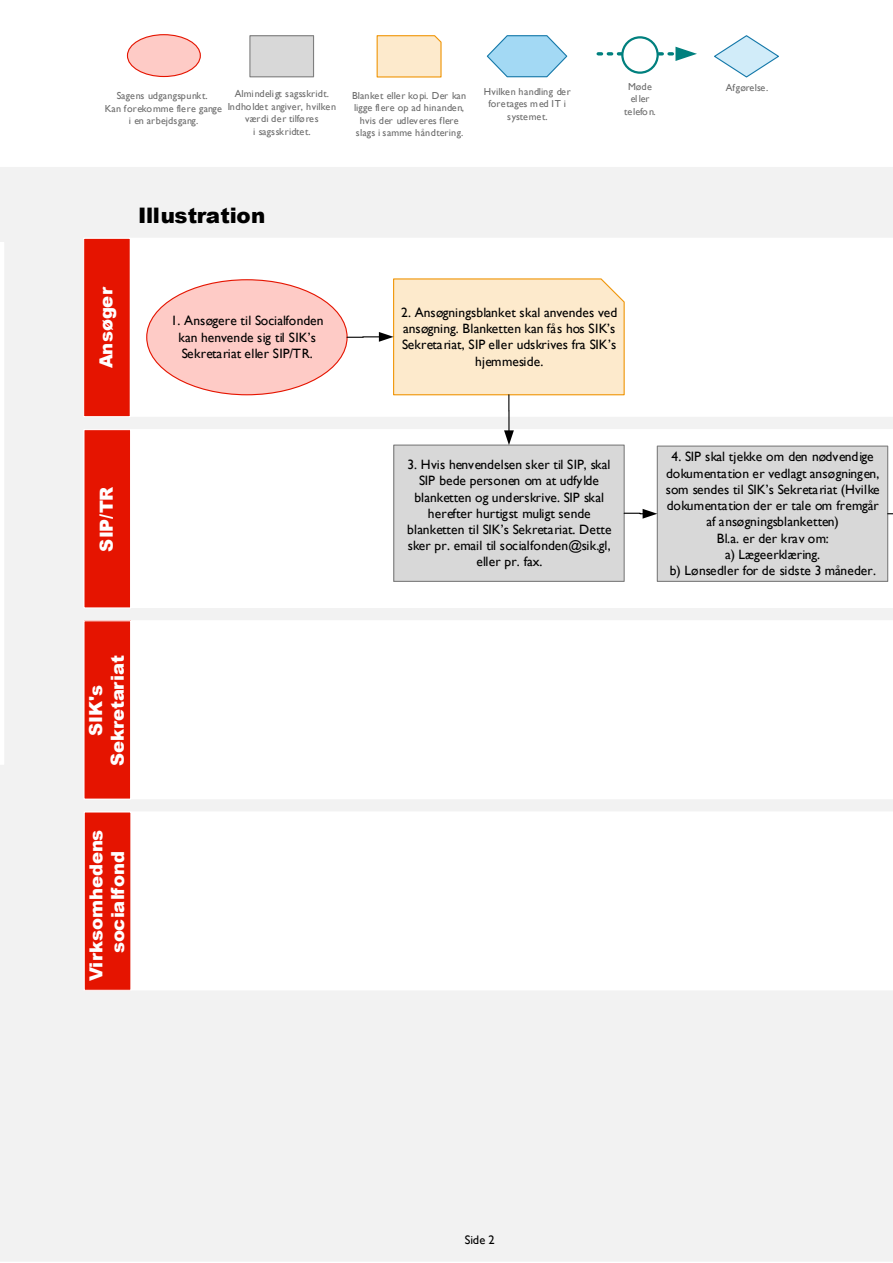
<style>
.page{position:relative;width:893px;height:1263px;background:#fff}
.page>*{position:absolute;margin:0;border:0;box-sizing:border-box;transform-origin:0 0}
.t1{font:900 21.3px "Arial";letter-spacing:-.015em;color:#000}
.t2{font:900 18px/21.6px "Arial";letter-spacing:.015em;color:#fff;text-align:center}
.t3{font:13.5px/16.2px "Gill Sans";color:#000;text-align:center}
.t4{font:12.3px "Gill Sans";color:#000}
.t5{font:10.2px/12.6px "Gill Sans";letter-spacing:.01em;color:#6b6b6b;text-align:center}
</style>
<div class="page">
<div style="left:0;top:167px;width:893px;height:1094px;background:#f2f2f2"></div>
<svg style="left:0;top:242px;width:4px;height:523px"></svg>
<div style="left:127px;top:35px;width:73px;height:42px;background:#fecbc6;border-radius:50%"></div>
<div style="left:127px;top:34px;width:74px;height:43px;border:1px solid #e51400;border-radius:50%"></div>
<div style="left:250px;top:36px;width:64px;height:41px;background:#d8d8d8"></div>
<div style="left:249px;top:35px;width:65px;height:42px;border:1px solid #7f7f7f"></div>
<svg style="left:376px;top:35px;width:66px;height:43px;background:#fbe3bd"></svg>
<svg style="left:486px;top:35px;width:82px;height:43px"></svg>
<svg style="left:598px;top:47px;width:99px;height:14px"></svg>
<div style="left:622px;top:37px;width:36px;height:36px;background:#fff;border-radius:50%"></div>
<div style="left:621px;top:36px;width:38px;height:38px;border:2px solid #00807e;border-radius:50%"></div>
<svg style="left:714px;top:35px;width:65px;height:43px"></svg>
<svg style="left:131px;top:238px;width:762px;height:179px"></svg>
<div style="left:84px;top:238px;width:46px;height:179px;background:#e51400"></div>
<div style="left:83px;top:238px;width:48px;height:179px;border:1px solid #fff"></div>
<div style="left:147px;top:280px;width:200px;height:115px;background:#fecbc6;border-radius:50%"></div>
<svg style="left:131px;top:429px;width:762px;height:179px"></svg>
<div style="left:84px;top:430px;width:47px;height:178px;background:#e51400"></div>
<div style="left:83px;top:429px;width:48px;height:179px;border:1px solid #fff"></div>
<svg style="left:131px;top:620px;width:762px;height:179px"></svg>
<div style="left:84px;top:621px;width:47px;height:178px;background:#e51400"></div>
<div style="left:83px;top:620px;width:48px;height:180px;border:1px solid #fff"></div>
<svg style="left:131px;top:811px;width:762px;height:179px"></svg>
<div style="left:84px;top:812px;width:47px;height:178px;background:#e51400"></div>
<div style="left:84px;top:811px;width:47px;height:180px;border:1px solid #fff"></div>
<div style="left:394px;top:445px;width:230px;height:136px;background:#d8d8d8"></div>
<div style="left:393px;top:444px;width:232px;height:138px;border:1px solid #7f7f7f"></div>
<div style="left:657px;top:446px;width:231px;height:135px;background:#d8d8d8"></div>
<div style="left:657px;top:445px;width:231px;height:137px;border:1px solid #7f7f7f"></div>
<svg style="left:346px;top:278px;width:279px;height:167px"></svg>
<svg style="left:623px;top:509px;width:34px;height:10px"></svg>
<svg style="left:887px;top:513px;width:6px;height:2px"></svg>
<p class="t5" style="left:105px;top:90px;width:119px">Sagens udgangspunkt.<br>Kan forekomme flere gange i en arbejdsgang.</p>
<p class="t5" style="left:228px;top:88px;width:110px">Almindeligt sagsskridt.<br>Indholdet angiver, hvilken værdi der tilføres<br>i sagsskridtet.</p>
<p class="t5" style="left:352px;top:89px;width:115px">Blanket eller kopi. Der kan ligge flere op ad hinanden, hvis der udleveres flere slags i samme håndtering.</p>
<p class="t5" style="left:484px;top:85px;width:89px">Hvilken handling der foretages med IT i systemet.</p>
<p class="t5" style="left:624px;top:80px;width:33px">Møde eller telefon.</p>
<p class="t5" style="left:726px;top:82px;width:44px">Afgørelse.</p>
<h1 class="t1" style="left:138px;top:200px;width:129px">Illustration</h1>
<h2 class="t2" style="left:95px;top:368px;width:83px;rotate:-90deg">Ansøger</h2>
<p class="t3" style="left:171px;top:313px;width:154px">1. Ansøgere til Socialfonden kan henvende sig til SIK’s<br>Sekretariat eller SIP/TR.</p>
<h2 class="t2" style="left:95px;top:552px;width:66px;rotate:-90deg">SIP/TR</h2>
<h2 class="t2" style="left:84px;top:766px;width:113px;rotate:-90deg">SIK's<br>Sekretariat</h2>
<h2 class="t2" style="left:85px;top:981px;width:153px;rotate:-90deg">Virksomhedens socialfond</h2>
<p class="t3" style="left:401px;top:304px;width:217px">2. Ansøgningsblanket skal anvendes ved ansøgning. Blanketten kan fås hos SIK’s Sekretariat, SIP eller udskrives fra SIK’s hjemmeside.</p>
<p class="t3" style="left:407px;top:457px;width:206px">3. Hvis henvendelsen sker til SIP, skal SIP bede personen om at udfylde blanketten og underskrive. SIP skal herefter hurtigst muligt sende blanketten til SIK’s Sekretariat. Dette sker pr. email til socialfonden@sik.gl, eller pr. fax.</p>
<p class="t3" style="left:666px;top:449px;width:216px">4. SIP skal tjekke om den nødvendige dokumentation er vedlagt ansøgningen, som sendes til SIK’s Sekretariat (Hvilke dokumentation der er tale om fremgår af ansøgningsblanketten)<br>Bl.a. er der krav om:<br>a) Lægeerklæring.<br>b) Lønsedler for de sidste 3 måneder.</p>
<p class="t4" style="left:465px;top:1233px;width:31px">Side 2</p>
</div>
